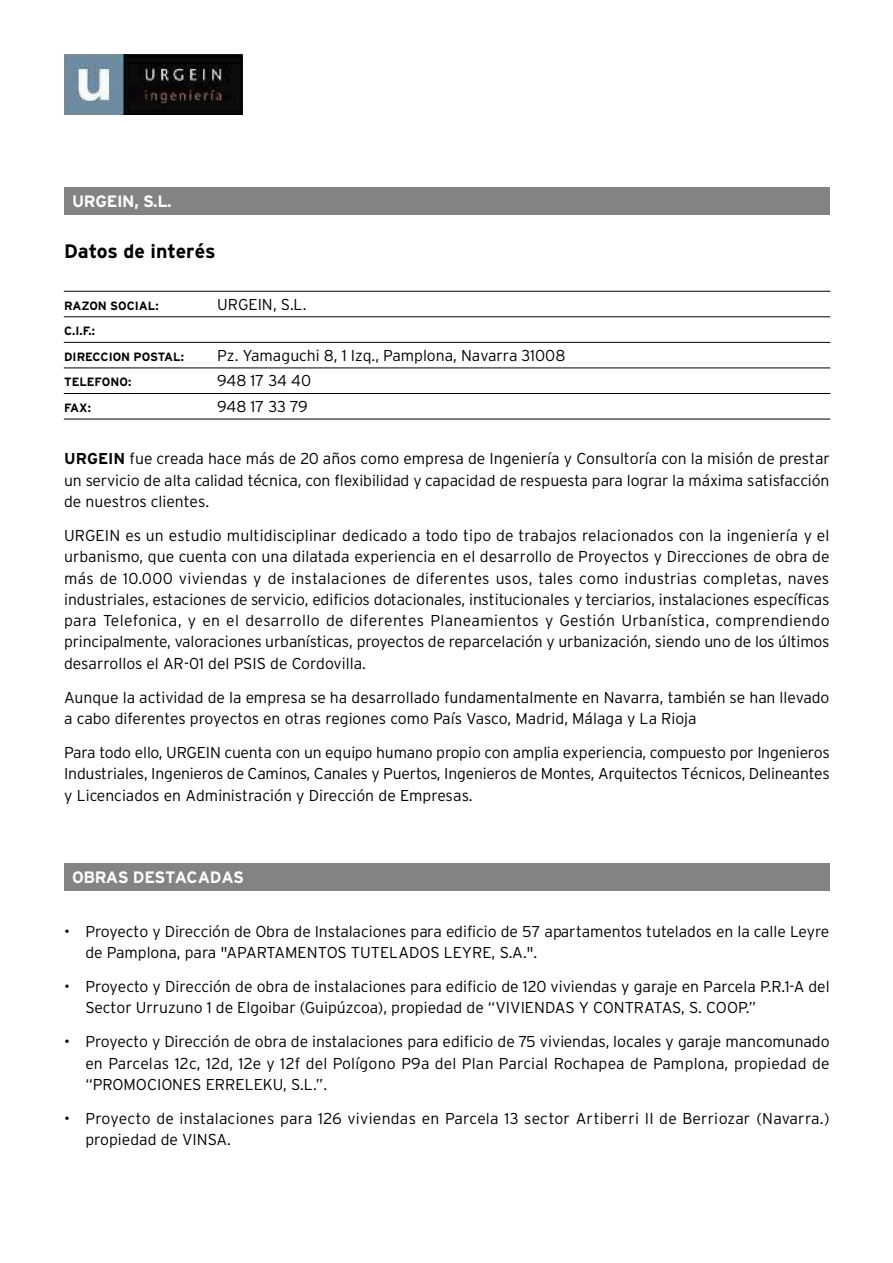
<style>
.page{position:relative;width:893px;height:1263px;background:#fff}
.page>*{position:absolute;margin:0;border:0;box-sizing:border-box;transform-origin:0 0}
.t1{font:700 19.5px "Interstate";color:#000}
.t2{font:700 16.5px "Interstate";letter-spacing:-.025em;color:#fff}
.t3{font:300 15.75px/21.3px "Interstate";color:#000;text-align:justify}
.t4{font:700 12px/25.5px "Interstate";color:#000}
.s1{font-weight:700}
</style>
<div class="page">
<div style="left:64px;top:863px;width:765px;height:28px;background:#848382"></div>
<div style="left:64px;top:188px;width:765px;height:27px;background:#848382"></div>
<hr style="left:64px;top:291px;width:766px;height:1px;background:#000">
<hr style="left:64px;top:316px;width:766px;height:1px;background:#000">
<hr style="left:64px;top:342px;width:766px;height:1px;background:#000">
<hr style="left:64px;top:368px;width:766px;height:1px;background:#000">
<hr style="left:64px;top:393px;width:766px;height:1px;background:#000">
<hr style="left:64px;top:419px;width:766px;height:1px;background:#000">
<img style="left:65px;top:54px;width:177px;height:60px">
<p class="t2" style="left:72px;top:192px;width:101px">URGEIN, S.L.</p>
<p class="t1" style="left:64px;top:240px;width:153px">Datos de interés</p>
<p class="t4" style="left:64px;top:293px;width:96px">RAZON SOCIAL:</p>
<p class="t3" style="left:217px;top:295px;width:91px">URGEIN, S.L.</p>
<p class="t4" style="left:64px;top:318px;width:121px">C.I.F.:<br>DIRECCION POSTAL:</p>
<p class="t3" style="left:217px;top:346px;width:350px">Pz. Yamaguchi 8, 1 Izq., Pamplona, Navarra 31008</p>
<p class="t4" style="left:64px;top:369px;width:69px">TELEFONO:</p>
<p class="t3" style="left:217px;top:371px;width:95px">948 17 34 40</p>
<p class="t4" style="left:64px;top:395px;width:28px">FAX:</p>
<p class="t3" style="left:217px;top:397px;width:92px">948 17 33 79</p>
<p class="t3" style="left:64px;top:449px;width:767px"><span class="s1">URGEIN</span> fue creada hace más de 20 años como empresa de Ingeniería y Consultoría con la misión de prestar un servicio de alta calidad técnica, con flexibilidad y capacidad de respuesta para lograr la máxima satisfacción de nuestros clientes.</p>
<p class="t3" style="left:64px;top:526px;width:767px">URGEIN es un estudio multidisciplinar dedicado a todo tipo de trabajos relacionados con la ingeniería y el urbanismo, que cuenta con una dilatada experiencia en el desarrollo de Proyectos y Direcciones de obra de más de 10.000 viviendas y de instalaciones de diferentes usos, tales como industrias completas, naves industriales, estaciones de servicio, edificios dotacionales, institucionales y terciarios, instalaciones específicas para Telefonica, y en el desarrollo de diferentes Planeamientos y Gestión Urbanística, comprendiendo principalmente, valoraciones urbanísticas, proyectos de reparcelación y urbanización, siendo uno de los últimos desarrollos el AR-01 del PSIS de Cordovilla.</p>
<p class="t3" style="left:64px;top:688px;width:766px">Aunque la actividad de la empresa se ha desarrollado fundamentalmente en Navarra, también se han llevado a cabo diferentes proyectos en otras regiones como País Vasco, Madrid, Málaga y La Rioja</p>
<p class="t3" style="left:64px;top:743px;width:767px">Para todo ello, URGEIN cuenta con un equipo humano propio con amplia experiencia, compuesto por Ingenieros Industriales, Ingenieros de Caminos, Canales y Puertos, Ingenieros de Montes, Arquitectos Técnicos, Delineantes y Licenciados en Administración y Dirección de Empresas.</p>
<p class="t2" style="left:72px;top:868px;width:173px">OBRAS DESTACADAS</p>
<p class="t3" style="left:85px;top:922px;width:745px;text-indent:-21px">• Proyecto y Dirección de Obra de Instalaciones para edificio de 57 apartamentos tutelados en la calle Leyre de Pamplona, para "APARTAMENTOS TUTELADOS LEYRE, S.A.".</p>
<p class="t3" style="left:85px;top:977px;width:745px;text-indent:-21px">• Proyecto y Dirección de obra de instalaciones para edificio de 120 viviendas y garaje en Parcela P.R.1-A del<br>Sector Urruzuno 1 de Elgoibar (Guipúzcoa), propiedad de “VIVIENDAS Y CONTRATAS, S. COOP.”</p>
<p class="t3" style="left:85px;top:1032px;width:746px;text-indent:-21px">• Proyecto y Dirección de obra de instalaciones para edificio de 75 viviendas, locales y garaje mancomunado en Parcelas 12c, 12d, 12e y 12f del Polígono P9a del Plan Parcial Rochapea de Pamplona, propiedad de “PROMOCIONES ERRELEKU, S.L.”.</p>
<p class="t3" style="left:85px;top:1109px;width:745px;text-indent:-21px">• Proyecto de instalaciones para 126 viviendas en Parcela 13 sector Artiberri II de Berriozar (Navarra.) propiedad de VINSA.</p>
</div>
